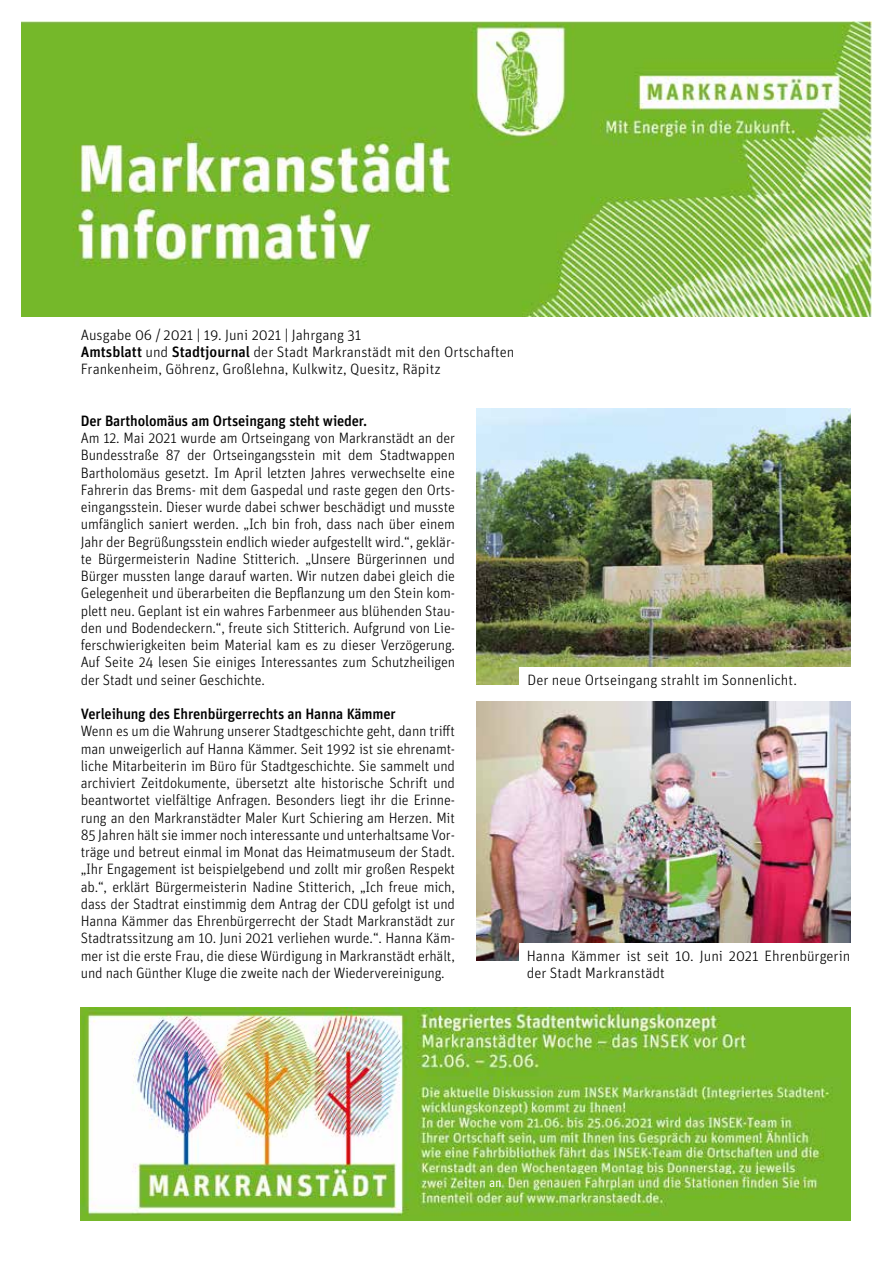
<style>
.page{position:relative;width:893px;height:1263px;background:#fff}
.page>*{position:absolute;margin:0;border:0;box-sizing:border-box;transform-origin:0 0}
.t1{font:300 15px/17.2px "Unit OT";color:#000;text-align:justify}
.t2{font:500 15px "Unit OT";letter-spacing:-.01em;color:#000}
.t3{font:12.6px "Unit OT";color:#fff}
.s1{font-weight:500}
</style>
<div class="page">
<img style="left:476px;top:702px;width:374px;height:259px">
<img style="left:476px;top:409px;width:374px;height:276px">
<img style="left:21px;top:21px;width:851px;height:295px">
<div style="left:520px;top:667px;width:337px;height:29px;background:#fff"></div>
<div style="left:520px;top:943px;width:337px;height:35px;background:#fff"></div>
<img style="left:81px;top:1008px;width:769px;height:212px">
<img style="left:486px;top:1177px;width:14px;height:11px">
<img style="left:500px;top:1174px;width:324px;height:16px">
<p class="t1" style="left:81px;top:326px;width:282px">Ausgabe 06 / 2021 | 19. Juni 2021 | Jahrgang 31</p>
<p class="t1" style="left:81px;top:343px;width:435px"><span class="s1">Amtsblatt</span> und <span class="s1">Stadtjournal</span> der Stadt Markranstädt mit den Ortschaften</p>
<p class="t1" style="left:81px;top:360px;width:361px">Frankenheim, Göhrenz, Großlehna, Kulkwitz, Quesitz, Räpitz</p>
<p class="t2" style="left:81px;top:412px;width:288px">Der Bartholomäus am Ortseingang steht wieder.</p>
<p class="t1" style="left:81px;top:429px;width:376px">Am 12. Mai 2021 wurde am Ortseingang von Markranstädt an der Bundesstraße 87 der Ortseingangsstein mit dem Stadtwappen Bartholomäus gesetzt. Im April letzten Jahres verwechselte eine Fahrerin das Brems- mit dem Gaspedal und raste gegen den Orts&shy;eingangsstein. Dieser wurde dabei schwer beschädigt und musste umfänglich saniert werden. „Ich bin froh, dass nach über einem Jahr der Begrüßungsstein endlich wieder aufgestellt wird.“, geklär&shy;te Bürgermeisterin Nadine Stitterich. „Unsere Bürgerinnen und Bürger mussten lange darauf warten. Wir nutzen dabei gleich die Gelegenheit und überarbeiten die Bepflanzung um den Stein kom&shy;plett neu. Geplant ist ein wahres Farbenmeer aus blühenden Stau&shy;den und Bodendeckern.“, freute sich Stitterich. Aufgrund von Lie&shy;ferschwierigkeiten beim Material kam es zu dieser Verzögerung.<br>Auf Seite 24 lesen Sie einiges Interessantes zum Schutzheiligen der Stadt und seiner Geschichte.</p>
<p class="t2" style="left:81px;top:705px;width:316px">Verleihung des Ehrenbürgerrechts an Hanna Kämmer</p>
<p class="t1" style="left:81px;top:723px;width:376px">Wenn es um die Wahrung unserer Stadtgeschichte geht, dann trifft man unweigerlich auf Hanna Kämmer. Seit 1992 ist sie ehrenamt&shy;liche Mitarbeiterin im Büro für Stadtgeschichte. Sie sammelt und archiviert Zeitdokumente, übersetzt alte historische Schrift und beantwortet vielfältige Anfragen. Besonders liegt ihr die Erinne&shy;rung an den Markranstädter Maler Kurt Schiering am Herzen. Mit 85 Jahren hält sie immer noch interessante und unterhaltsame Vor&shy;träge und betreut einmal im Monat das Heimatmuseum der Stadt. „Ihr Engagement ist beispielgebend und zollt mir großen Respekt ab.“, erklärt Bürgermeisterin Nadine Stitterich, „Ich freue mich, dass der Stadtrat einstimmig dem Antrag der CDU gefolgt ist und Hanna Kämmer das Ehrenbürgerrecht der Stadt Markranstädt zur Stadtratssitzung am 10. Juni 2021 verliehen wurde.“. Hanna Käm&shy;mer ist die erste Frau, die diese Würdigung in Markranstädt erhält, und nach Günther Kluge die zweite nach der Wiedervereinigung.</p>
<p class="t1" style="left:528px;top:671px;width:271px">Der neue Ortseingang strahlt im Sonnenlicht.</p>
<p class="t1" style="left:527px;top:947px;width:325px">Hanna Kämmer ist seit 10. Juni 2021 Ehrenbürgerin der Stadt Markranstädt</p>
<p class="t3" style="left:489px;top:1175px;width:14px">an</p>
</div>
